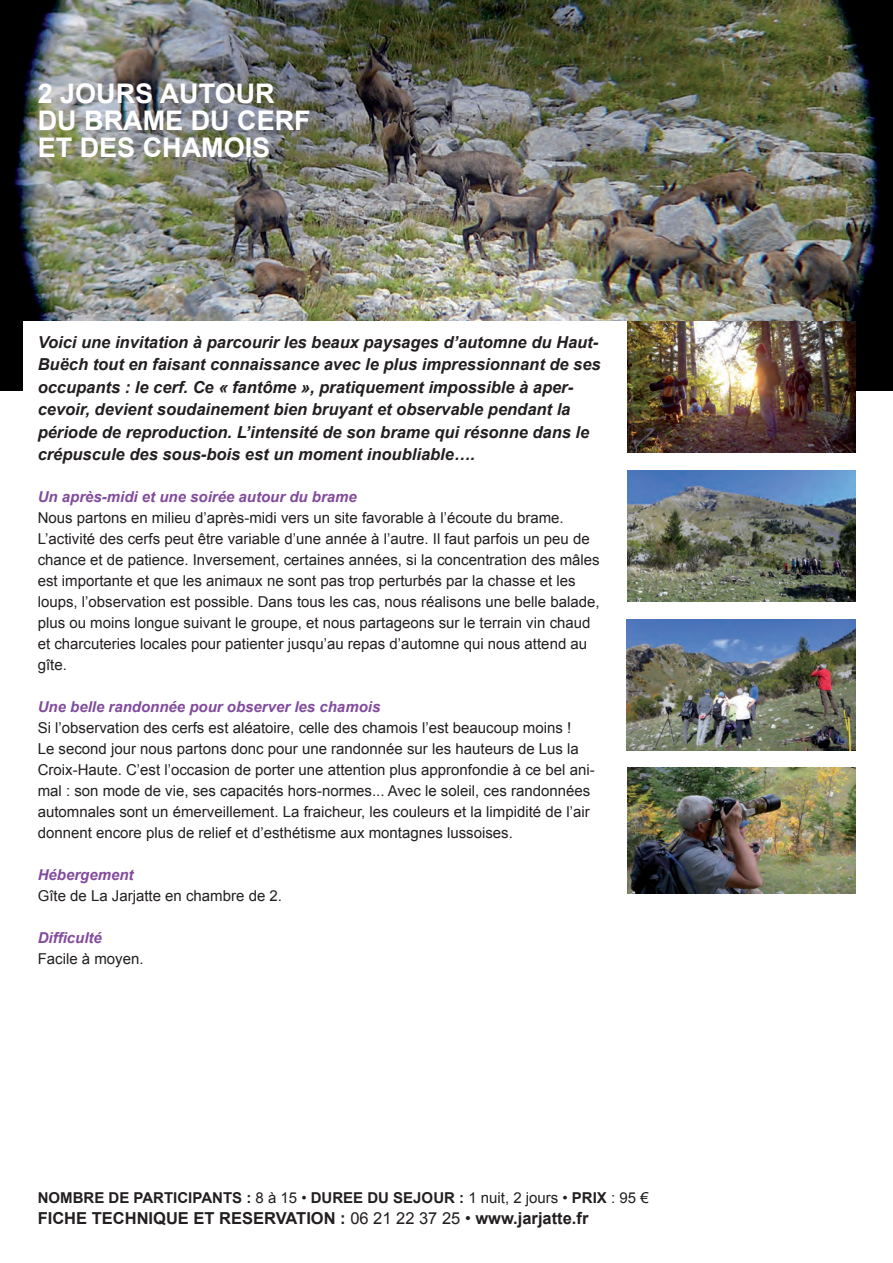
<style>
.page{position:relative;width:893px;height:1263px;background:#fff}
.page>*{position:absolute;margin:0;border:0;box-sizing:border-box;transform-origin:0 0}
.t1{font:700 27px/27px "Arial";color:#fff}
.t2{font:italic 700 16.5px/22.5px "Arial";color:#231f20}
.t3{font:700 16.5px "Arial";color:#231f20}
.t4{font:15px/21px "Arial";color:#231f20}
.t5{font:italic 700 15px "Arial";color:#824b9d}
.t6{font:700 15px "Arial";color:#231f20}
.s1{font-weight:400}
</style>
<div class="page">
<img style="left:0;top:0;width:893px;height:391px">
<div style="left:23px;top:321px;width:604px;height:215px;background:#fff"></div>
<img style="left:627px;top:470px;width:228px;height:132px">
<img style="left:627px;top:620px;width:228px;height:131px">
<img style="left:627px;top:767px;width:228px;height:127px">
<img style="left:627px;top:321px;width:228px;height:131px">
<h1 class="t1" style="left:38px;top:81px;width:274px">2 JOURS AUTOUR<br>DU BRAME DU CERF<br>ET DES CHAMOIS</h1>
<p class="t2" style="left:38px;top:331px;width:565px">Voici une invitation à parcourir les beaux paysages d’automne du Haut-Buëch tout en faisant connaissance avec le plus impressionnant de ses occupants : le cerf. Ce « fantôme », pratiquement impossible à aper&shy;cevoir, devient soudainement bien bruyant et observable pendant la période de reproduction. L’intensité de son brame qui résonne dans le crépuscule des sous-bois est un moment inoubliable….</p>
<p class="t5" style="left:38px;top:487px;width:321px">Un après-midi et une soirée autour du brame</p>
<p class="t4" style="left:38px;top:507px;width:563px">Nous partons en milieu d’après-midi vers un site favorable à l’écoute du brame.<br>L’activité des cerfs peut être variable d’une année à l’autre. Il faut parfois un peu de chance et de patience. Inversement, certaines années, si la concentration des mâles est importante et que les animaux ne sont pas trop perturbés par la chasse et les loups, l’observation est possible. Dans tous les cas, nous réalisons une belle balade, plus ou moins longue suivant le groupe, et nous partageons sur le terrain vin chaud et charcuteries locales pour patienter jusqu’au repas d’automne qui nous attend au gîte.</p>
<p class="t5" style="left:38px;top:697px;width:344px">Une belle randonnée pour observer les chamois</p>
<p class="t4" style="left:38px;top:717px;width:558px">Si l’observation des cerfs est aléatoire, celle des chamois l’est beaucoup moins !<br>Le second jour nous partons donc pour une randonnée sur les hauteurs de Lus la Croix-Haute. C’est l’occasion de porter une attention plus appronfondie à ce bel ani&shy;mal : son mode de vie, ses capacités hors-normes... Avec le soleil, ces randonnées automnales sont un émerveillement. La fraicheur, les couleurs et la limpidité de l’air donnent encore plus de relief et d’esthétisme aux montagnes lussoises.</p>
<p class="t5" style="left:38px;top:865px;width:97px">Hébergement</p>
<p class="t4" style="left:38px;top:885px;width:246px">Gîte de La Jarjatte en chambre de 2.</p>
<p class="t5" style="left:38px;top:928px;width:66px">Difficulté</p>
<p class="t4" style="left:38px;top:948px;width:107px">Facile à moyen.</p>
<p class="t6" style="left:38px;top:1187px;width:612px">NOMBRE DE PARTICIPANTS : <span class="s1">8 à 15 •</span> DUREE DU SEJOUR : <span class="s1">1 nuit, 2 jours •</span> PRIX <span class="s1">: 95 €</span></p>
<p class="t3" style="left:38px;top:1207px;width:552px">FICHE TECHNIQUE ET RESERVATION : <span class="s1">06 21 22 37 25 •</span> www.jarjatte.fr</p>
</div>
